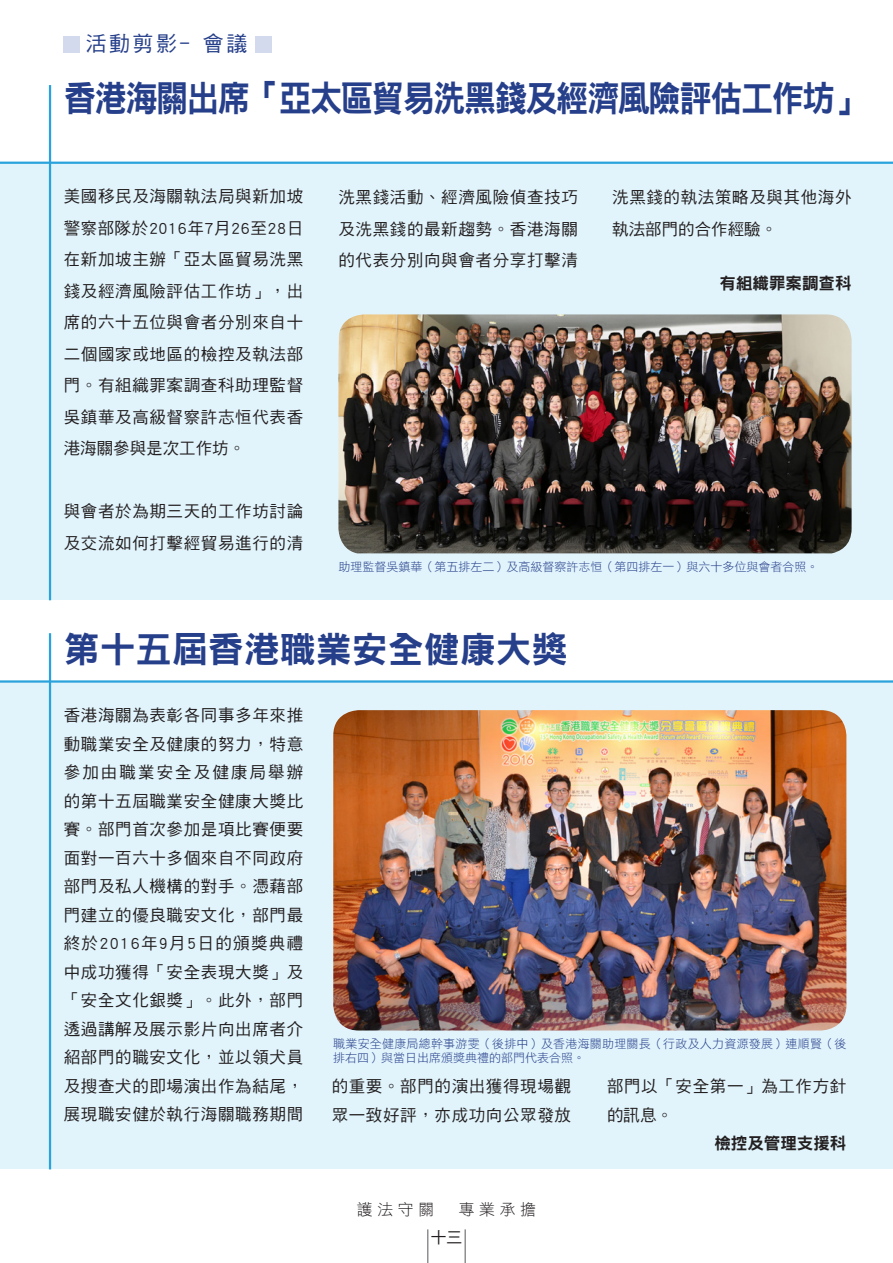
<style>
.page{position:relative;width:893px;height:1263px;background:#fff}
.page>*{position:absolute;margin:0;border:0;box-sizing:border-box;transform-origin:0 0}
.t1{font:36px "DF Hei Std W9";letter-spacing:-.05em;color:#263f8a;scale:.9 1}
.t2{font:36px "DF Hei Std W9";color:#263f8a}
.t3{font:21px "DF Hei Std W5";letter-spacing:.115em;color:#263f8a}
.t4{font:16.5px/28.5px "DF Hei Std W5";letter-spacing:.04em;color:#231f20}
.t5{font:16.5px "DF Hei Std W9";color:#231f20}
.t6{font:15.75px "DF Hei Std W3";letter-spacing:.3em;color:#231f20}
.t7{font:15.75px "DF Hei Std W5";color:#231f20}
.t8{font:12px/14.4px "DF Hei Std W3";letter-spacing:.02em;color:#263f8a}
.t9{font:12px "DF Hei Std W3";color:#263f8a}
</style>
<div class="page">
<hr style="left:427px;top:1229px;width:1px;height:34px;background:#57585a">
<hr style="left:465px;top:1229px;width:1px;height:34px;background:#57585a">
<div style="left:0;top:163px;width:893px;height:437px;background:#e1f4fc"></div>
<hr style="left:49px;top:85px;width:2px;height:515px;background:#2aa2db">
<hr style="left:0;top:162px;width:893px;height:2px;background:#2aa2db">
<img style="left:338px;top:314px;width:514px;height:239px">
<div style="left:64px;top:36px;width:16px;height:16px;background:#d4daee"></div>
<div style="left:256px;top:36px;width:16px;height:16px;background:#d4daee"></div>
<div style="left:0;top:682px;width:893px;height:487px;background:#e1f4fc"></div>
<hr style="left:49px;top:633px;width:2px;height:536px;background:#2aa2db">
<img style="left:333px;top:710px;width:513px;height:320px">
<hr style="left:0;top:680px;width:893px;height:3px;background:#2aa2db">
<p class="t3" style="left:86px;top:32px;width:163px">活動剪影﹣會議</p>
<p class="t1" style="left:64px;top:78px;width:893px">香港海關出席「亞太區貿易洗黑錢及經濟風險評估工作坊」</p>
<p class="t4" style="left:64px;top:180px;width:241px;line-height:31.5px;text-align:justify">美國移民及海關執法局與新加坡警察部隊於2016年7月26至28日在新加坡主辦「亞太區貿易洗黑錢及經濟風險評估工作坊」，出席的六十五位與會者分別來自十二個國家或地區的檢控及執法部門。有組織罪案調查科助理監督吳鎮華及高級督察許志恒代表香港海關參與是次工作坊。</p>
<p class="t4" style="left:64px;top:495px;width:241px;line-height:31.5px">與會者於為期三天的工作坊討論及交流如何打擊經貿易進行的清</p>
<p class="t4" style="left:338px;top:181px;width:241px;line-height:31.5px;text-align:justify">洗黑錢活動、經濟風險偵查技巧及洗黑錢的最新趨勢。香港海關的代表分別向與會者分享打擊清</p>
<p class="t4" style="left:612px;top:181px;width:241px;line-height:31.5px">洗黑錢的執法策略及與其他海外執法部門的合作經驗。</p>
<p class="t5" style="left:720px;top:274px;width:133px">有組織罪案調查科</p>
<p class="t9" style="left:338px;top:560px;width:481px">助理監督吳鎮華（第五排左二）及高級督察許志恒（第四排左一）與六十多位與會者合照。</p>
<p class="t2" style="left:64px;top:629px;width:506px">第十五屆香港職業安全健康大獎</p>
<p class="t4" style="left:64px;top:701px;width:241px;text-align:justify">香港海關為表彰各同事多年來推動職業安全及健康的努力，特意參加由職業安全及健康局舉辦的第十五屆職業安全健康大獎比賽。部門首次參加是項比賽便要面對一百六十多個來自不同政府部門及私人機構的對手。憑藉部門建立的優良職安文化，部門最終於2016年9月5日的頒獎典禮中成功獲得「安全表現大獎」及「安全文化銀獎」。此外，部門透過講解及展示影片向出席者介紹部門的職安文化，並以領犬員及搜查犬的即場演出作為結尾，展現職安健於執行海關職務期間</p>
<p class="t8" style="left:333px;top:1036px;width:515px">職業安全健康局總幹事游雯（後排中）及香港海關助理關長（行政及人力資源發展）連順賢（後排右四）與當日出席頒獎典禮的部門代表合照。</p>
<p class="t4" style="left:332px;top:1072px;width:241px">的重要。部門的演出獲得現場觀眾一致好評，亦成功向公眾發放</p>
<p class="t4" style="left:607px;top:1072px;width:241px">部門以「安全第一」為工作方針的訊息。</p>
<p class="t5" style="left:714px;top:1134px;width:133px">檢控及管理支援科</p>
<p class="t6" style="left:357px;top:1201px;width:79px">護法守關</p>
<p class="t6" style="left:459px;top:1201px;width:79px">專業承擔</p>
<p class="t7" style="left:431px;top:1229px;width:33px">十三</p>
</div>
